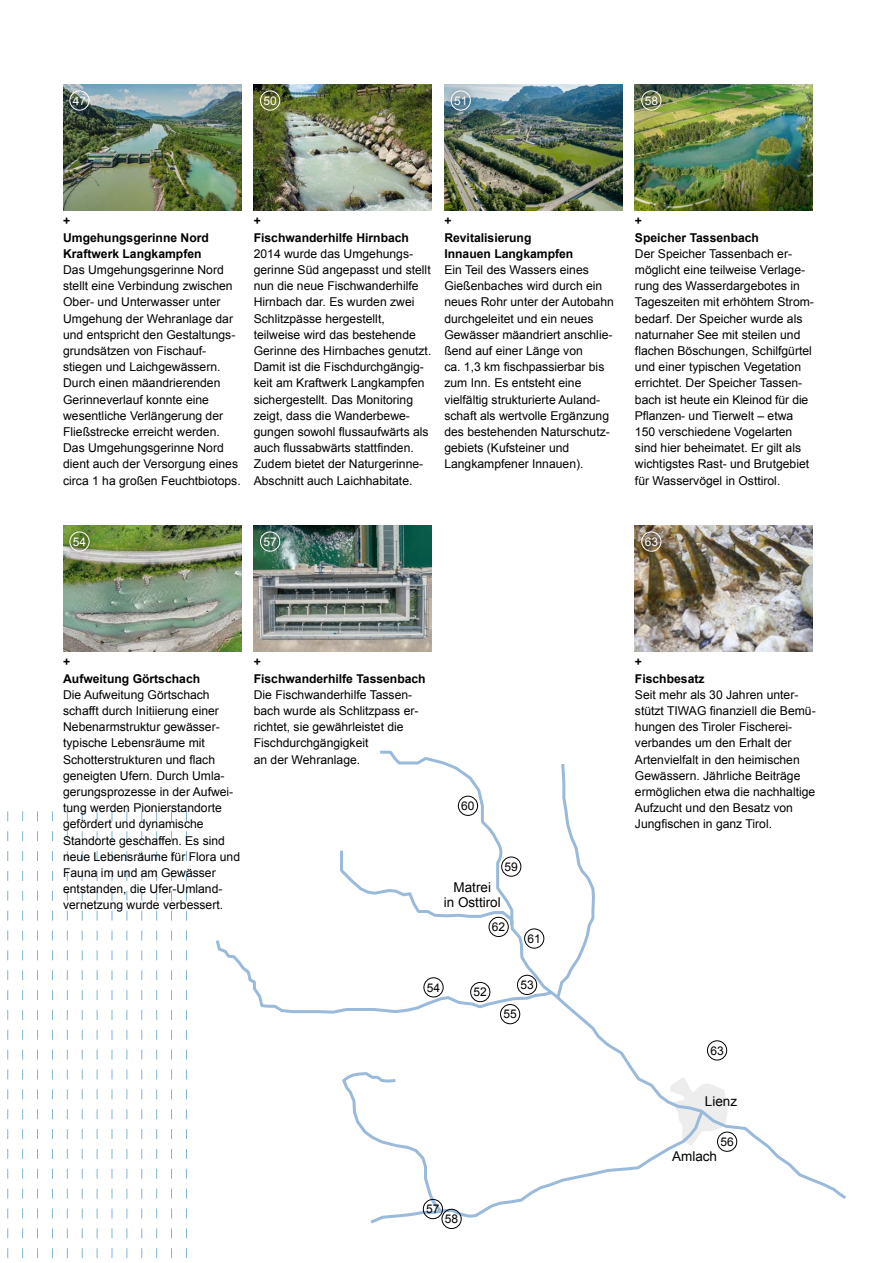
<style>
.page{position:relative;width:876px;height:1263px;background:#fff}
.page>*{position:absolute;margin:0;border:0;box-sizing:border-box;transform-origin:0 0}
.t1{font:13.5px/15.1px "Arial";color:#000;text-align:center}
.t2{font:12.15px/16.2px "Arial";color:#000}
.t3{font:700 12.15px/16.2px "Arial";color:#000}
.t4{font:12px "Arial";color:#000}
.t5{font:12px "Arial";color:#fff}
</style>
<div class="page">
<svg style="left:215px;top:750px;width:631px;height:476px"></svg>
<div style="left:458px;top:796px;width:20px;height:20px;border:1px solid #000;border-radius:50%"></div>
<div style="left:524px;top:928px;width:20px;height:20px;border:1px solid #000;border-radius:50%"></div>
<div style="left:489px;top:917px;width:20px;height:20px;border:1px solid #000;border-radius:50%"></div>
<div style="left:707px;top:1040px;width:20px;height:20px;border:1px solid #000;border-radius:50%"></div>
<div style="left:501px;top:857px;width:20px;height:20px;border:1px solid #000;border-radius:50%"></div>
<div style="left:517px;top:975px;width:20px;height:20px;border:1px solid #000;border-radius:50%"></div>
<div style="left:470px;top:982px;width:20px;height:20px;border:1px solid #000;border-radius:50%"></div>
<div style="left:423px;top:977px;width:20px;height:20px;border:1px solid #000;border-radius:50%"></div>
<div style="left:500px;top:1004px;width:20px;height:20px;border:1px solid #000;border-radius:50%"></div>
<div style="left:442px;top:1209px;width:20px;height:20px;border:1px solid #000;border-radius:50%"></div>
<div style="left:423px;top:1199px;width:20px;height:20px;border:1px solid #000;border-radius:50%"></div>
<div style="left:717px;top:1132px;width:20px;height:20px;border:1px solid #000;border-radius:50%"></div>
<img style="left:635px;top:84px;width:178px;height:126px">
<div style="left:629px;top:78px;width:44px;height:45px;background:#000;opacity:.8"></div>
<div style="left:641px;top:91px;width:20px;height:20px;border:1px solid #fff;border-radius:50%"></div>
<img style="left:63px;top:84px;width:178px;height:126px">
<div style="left:70px;top:91px;width:20px;height:20px;border:1px solid #fff;border-radius:50%"></div>
<img style="left:254px;top:84px;width:178px;height:126px">
<div style="left:260px;top:91px;width:20px;height:20px;border:1px solid #fff;border-radius:50%"></div>
<img style="left:444px;top:84px;width:178px;height:126px">
<div style="left:445px;top:85px;width:32px;height:31px;background:#000;opacity:.75"></div>
<div style="left:451px;top:91px;width:20px;height:20px;border:1px solid #fff;border-radius:50%"></div>
<img style="left:63px;top:525px;width:178px;height:126px">
<div style="left:64px;top:526px;width:32px;height:31px;background:#000;opacity:.85"></div>
<div style="left:70px;top:532px;width:20px;height:20px;border:1px solid #fff;border-radius:50%"></div>
<img style="left:254px;top:525px;width:178px;height:126px">
<div style="left:260px;top:532px;width:20px;height:20px;border:1px solid #fff;border-radius:50%"></div>
<img style="left:635px;top:525px;width:178px;height:126px">
<div style="left:629px;top:519px;width:44px;height:45px;background:#000;opacity:.8"></div>
<div style="left:641px;top:532px;width:20px;height:20px;border:1px solid #fff;border-radius:50%"></div>
<p class="t5" style="left:73px;top:93px;width:15px">47</p>
<p class="t5" style="left:263px;top:93px;width:15px">50</p>
<p class="t5" style="left:454px;top:93px;width:15px">51</p>
<p class="t5" style="left:645px;top:93px;width:15px">58</p>
<p class="t3" style="left:63px;top:213px;width:147px">+<br>Umgehungsgerinne Nord<br>Kraftwerk Langkampfen</p>
<p class="t2" style="left:63px;top:262px;width:179px">Das Umgehungsgerinne Nord stellt eine Verbindung zwischen<br>Ober- und Unterwasser unter<br>Umgehung der Wehranlage dar und entspricht den Gestaltungs&shy;grundsätzen von Fischauf&shy;stiegen und Laichgewässern.<br>Durch einen mäandrierenden<br>Gerinneverlauf konnte eine wesentliche Verlängerung der<br>Fließstrecke erreicht werden.<br>Das Umgehungsgerinne Nord dient auch der Versorgung eines circa 1 ha großen Feuchtbiotops.</p>
<p class="t3" style="left:254px;top:213px;width:157px">+<br>Fischwanderhilfe Hirnbach</p>
<p class="t2" style="left:254px;top:246px;width:179px">2014 wurde das Umgehungs&shy;gerinne Süd angepasst und stellt nun die neue Fischwanderhilfe<br>Hirnbach dar. Es wurden zwei<br>Schlitzpässe hergestellt, teilweise wird das bestehende<br>Gerinne des Hirnbaches genutzt.<br>Damit ist die Fischdurchgängig&shy;keit am Kraftwerk Langkampfen sichergestellt. Das Monitoring zeigt, dass die Wanderbewe&shy;gungen sowohl flussaufwärts als auch flussabwärts stattfinden.<br>Zudem bietet der Naturgerinne-<br>Abschnitt auch Laichhabitate.</p>
<p class="t3" style="left:444px;top:213px;width:130px">+<br>Revitalisierung<br>Innauen Langkampfen</p>
<p class="t2" style="left:444px;top:262px;width:171px">Ein Teil des Wassers eines<br>Gießenbaches wird durch ein neues Rohr unter der Autobahn durchgeleitet und ein neues<br>Gewässer mäandriert anschlie&shy;ßend auf einer Länge von<br>ca. 1,3 km fischpassierbar bis zum Inn. Es entsteht eine vielfältig strukturierte Auland&shy;schaft als wertvolle Ergänzung des bestehenden Naturschutz&shy;gebiets (Kufsteiner und<br>Langkampfener Innauen).</p>
<p class="t5" style="left:73px;top:534px;width:15px">54</p>
<p class="t5" style="left:263px;top:534px;width:15px">57</p>
<p class="t3" style="left:635px;top:213px;width:126px">+<br>Speicher Tassenbach</p>
<p class="t2" style="left:635px;top:246px;width:180px">Der Speicher Tassenbach er&shy;möglicht eine teilweise Verlage&shy;rung des Wasserdargebotes in<br>Tageszeiten mit erhöhtem Strom&shy;bedarf. Der Speicher wurde als naturnaher See mit steilen und flachen Böschungen, Schilfgürtel und einer typischen Vegetation errichtet. Der Speicher Tassen&shy;bach ist heute ein Kleinod für die<br>Pflanzen- und Tierwelt – etwa<br>150 verschiedene Vogelarten sind hier beheimatet. Er gilt als wichtigstes Rast- und Brutgebiet für Wasservögel in Osttirol.</p>
<p class="t5" style="left:645px;top:534px;width:15px">63</p>
<p class="t3" style="left:63px;top:654px;width:139px">+<br>Aufweitung Görtschach</p>
<p class="t2" style="left:63px;top:687px;width:178px">Die Aufweitung Görtschach schafft durch Initiierung einer<br>Nebenarmstruktur gewässer&shy;typische Lebensräume mit<br>Schotterstrukturen und flach geneigten Ufern. Durch Umla&shy;gerungsprozesse in der Aufwei&shy;tung werden Pionierstandorte gefördert und dynamische<br>Standorte geschaffen. Es sind neue Lebensräume für Flora und<br>Fauna im und am Gewässer entstanden, die Ufer-Umland&shy;vernetzung wurde verbessert.</p>
<p class="t3" style="left:254px;top:654px;width:173px">+<br>Fischwanderhilfe Tassenbach</p>
<p class="t2" style="left:254px;top:687px;width:166px">Die Fischwanderhilfe Tassen&shy;bach wurde als Schlitzpass er&shy;richtet, sie gewährleistet die<br>Fischdurchgängigkeit<br>an der Wehranlage.</p>
<p class="t4" style="left:461px;top:798px;width:15px">60</p>
<p class="t4" style="left:505px;top:859px;width:15px">59</p>
<p class="t1" style="left:444px;top:880px;width:59px">Matrei<br>in Osttirol</p>
<p class="t4" style="left:492px;top:919px;width:15px">62</p>
<p class="t4" style="left:528px;top:931px;width:15px">61</p>
<p class="t4" style="left:427px;top:979px;width:15px">54</p>
<p class="t4" style="left:474px;top:984px;width:15px">52</p>
<p class="t4" style="left:520px;top:977px;width:15px">53</p>
<p class="t4" style="left:503px;top:1006px;width:15px">55</p>
<p class="t4" style="left:426px;top:1201px;width:15px">57</p>
<p class="t4" style="left:445px;top:1211px;width:15px">58</p>
<p class="t3" style="left:635px;top:654px;width:71px">+<br>Fischbesatz</p>
<p class="t2" style="left:635px;top:687px;width:182px">Seit mehr als 30 Jahren unter&shy;stützt TIWAG finanziell die Bemü&shy;hungen des Tiroler Fischerei&shy;verbandes um den Erhalt der<br>Artenvielfalt in den heimischen<br>Gewässern. Jährliche Beiträge ermöglichen etwa die nachhaltige<br>Aufzucht und den Besatz von<br>Jungfischen in ganz Tirol.</p>
<p class="t4" style="left:710px;top:1043px;width:15px">63</p>
<p class="t1" style="left:705px;top:1094px;width:34px">Lienz</p>
<p class="t4" style="left:720px;top:1134px;width:15px">56</p>
<p class="t1" style="left:672px;top:1149px;width:47px">Amlach</p>
</div>
